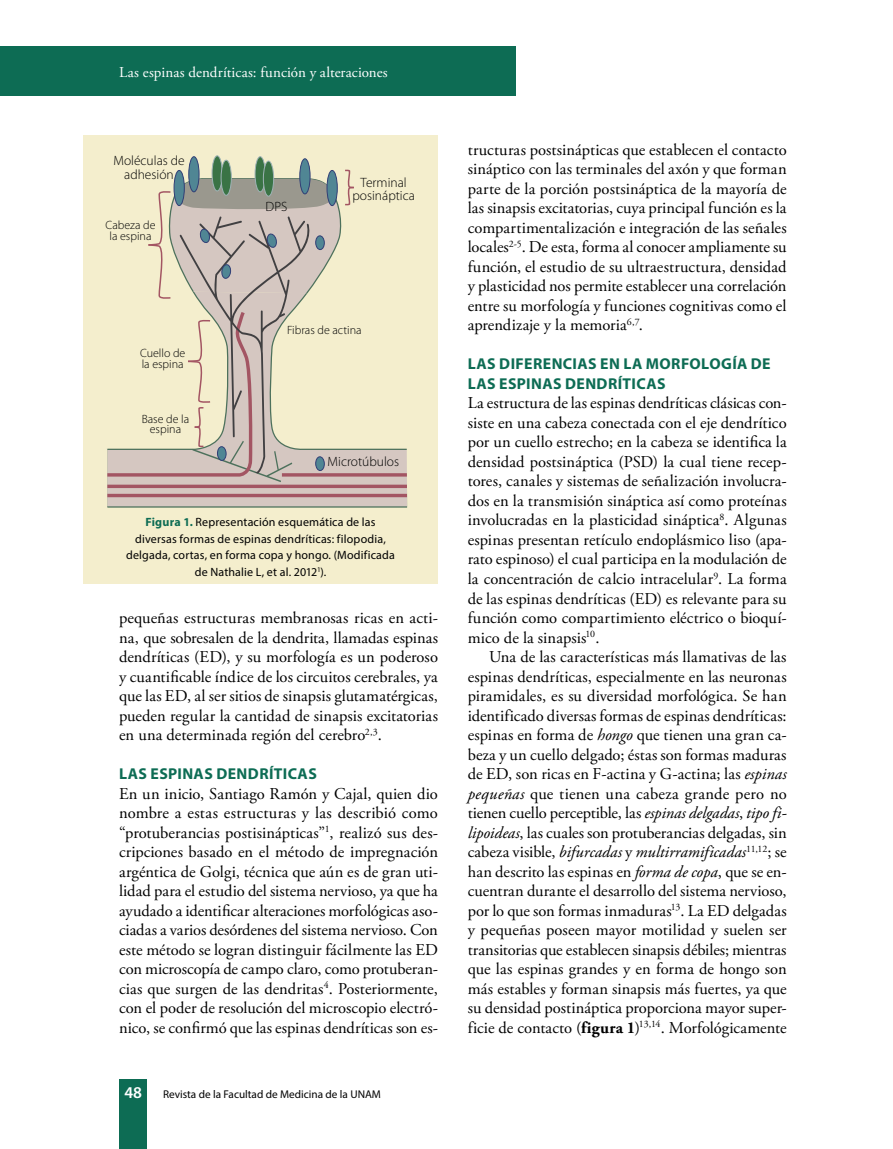
<style>
.page{position:relative;width:893px;height:1149px;background:#fff}
.page>*{position:absolute;margin:0;border:0;box-sizing:border-box;transform-origin:0 0}
.t1{font:16.5px/19.5px "Adobe Garamond Pro";color:#000;text-align:justify}
.t2{font:600 16.5px "Myriad Pro";color:#fff}
.t3{font:700 15.75px/19.5px "Myriad Pro";letter-spacing:.025em;color:#0d6c54}
.t4{font:15px "Adobe Garamond Pro";letter-spacing:.01em;color:#fff}
.t5{font:300 13.5px/13.5px "Myriad Pro";color:#000;text-align:center}
.t6{font:12px/16.5px "Myriad Pro";letter-spacing:.015em;color:#000;text-align:center}
.t7{font:300 12px/10.5px "Myriad Pro";color:#000;text-align:center}
.t8{font:11.25px "Myriad Pro";color:#000}
.s1{font-weight:700;color:#0d6c54}
.s2{font-style:italic}
.s3{font-weight:700}
</style>
<div class="page">
<div style="left:119px;top:1079px;width:28px;height:69px;background:#0d6c54"></div>
<div style="left:0;top:47px;width:516px;height:49px;background:#0d6c54"></div>
<div style="left:83px;top:135px;width:355px;height:449px;background:#f4eecd"></div>
<svg style="left:107px;top:448px;width:301px;height:60px;fill:#d5c7c1"></svg>
<svg style="left:107px;top:493px;width:301px;height:4px"></svg>
<svg style="left:107px;top:484px;width:301px;height:4px"></svg>
<hr style="left:282px;top:473px;width:126px;height:3px;background:#a35563">
<svg style="left:107px;top:169px;width:248px;height:313px"></svg>
<div style="left:316px;top:236px;width:8px;height:14px;background:#508694;border-radius:50%"></div>
<div style="left:315px;top:235px;width:10px;height:15px;border:1px solid #313f76;border-radius:50%"></div>
<div style="left:217px;top:446px;width:9px;height:14px;background:#508694;border-radius:50%"></div>
<div style="left:217px;top:446px;width:9px;height:14px;border:1px solid #313f76;border-radius:50%"></div>
<div style="left:316px;top:456px;width:8px;height:14px;background:#508694;border-radius:50%"></div>
<div style="left:315px;top:456px;width:10px;height:14px;border:1px solid #313f76;border-radius:50%"></div>
<div style="left:189px;top:157px;width:10px;height:35px;background:#508694;border-radius:50%"></div>
<div style="left:189px;top:156px;width:10px;height:36px;border:1px solid #313f76;border-radius:50%"></div>
<div style="left:212px;top:156px;width:10px;height:35px;background:#3a7345;border-radius:50%"></div>
<div style="left:212px;top:155px;width:11px;height:36px;border:1px solid #9fb3b6;border-radius:50%"></div>
<div style="left:221px;top:160px;width:10px;height:35px;background:#3a7345;border-radius:50%"></div>
<div style="left:221px;top:160px;width:11px;height:35px;border:1px solid #9fb3b6;border-radius:50%"></div>
<div style="left:255px;top:157px;width:10px;height:35px;background:#3a7345;border-radius:50%"></div>
<div style="left:255px;top:156px;width:11px;height:36px;border:1px solid #9fb3b6;border-radius:50%"></div>
<div style="left:263px;top:161px;width:11px;height:35px;background:#3a7345;border-radius:50%"></div>
<div style="left:263px;top:161px;width:11px;height:35px;border:1px solid #9fb3b6;border-radius:50%"></div>
<div style="left:300px;top:159px;width:10px;height:35px;background:#508694;border-radius:50%"></div>
<div style="left:300px;top:158px;width:10px;height:36px;border:1px solid #313f76;border-radius:50%"></div>
<div style="left:327px;top:170px;width:10px;height:35px;background:#508694;border-radius:50%"></div>
<div style="left:327px;top:170px;width:10px;height:36px;border:1px solid #313f76;border-radius:50%"></div>
<p class="t4" style="left:119px;top:63px;width:270px">Las espinas dendríticas: función y alteraciones</p>
<p class="t5" style="left:113px;top:154px;width:73px">Moléculas de adhesión</p>
<p class="t7" style="left:106px;top:220px;width:51px">Cabeza de la espina</p>
<p class="t7" style="left:140px;top:348px;width:47px;text-align:left">Cuello de la espina</p>
<p class="t7" style="left:142px;top:414px;width:49px">Base de la espina</p>
<p class="t5" style="left:266px;top:200px;width:23px">DPS</p>
<p class="t5" style="left:352px;top:176px;width:64px">Terminal posináptica</p>
<p class="t7" style="left:287px;top:325px;width:76px">Fibras de actina</p>
<p class="t5" style="left:327px;top:455px;width:73px">Microtúbulos</p>
<p class="t6" style="left:126px;top:513px;width:270px"><span class="s1">Figura 1.</span> Representación esquemática de las diversas formas de espinas dendríticas: filopodia, delgada, cortas, en forma copa y hongo. (Modificada de Nathalie L, et al. 2012<sup>1</sup>).</p>
<p class="t1" style="left:119px;top:608px;width:320px">pequeñas estructuras membranosas ricas en acti&shy;na, que sobresalen de la dendrita, llamadas espinas dendríticas (ED), y su morfología es un poderoso y cuantificable índice de los circuitos cerebrales, ya que las ED, al ser sitios de sinapsis glutamatérgicas, pueden regular la cantidad de sinapsis excitatorias en una determinada región del cerebro<sup>2,3</sup>.</p>
<p class="t3" style="left:119px;top:763px;width:199px">LAS ESPINAS DENDRÍTICAS</p>
<p class="t1" style="left:119px;top:784px;width:320px">En un inicio, Santiago Ramón y Cajal, quien dio nombre a estas estructuras y las describió como “protuberancias postisinápticas”<sup>1</sup>, realizó sus des&shy;cripciones basado en el método de impregnación argéntica de Golgi, técnica que aún es de gran uti&shy;lidad para el estudio del sistema nervioso, ya que ha ayudado a identificar alteraciones morfológicas aso&shy;ciadas a varios desórdenes del sistema nervioso. Con este método se logran distinguir fácilmente las ED con microscopía de campo claro, como protuberan&shy;cias que surgen de las dendritas<sup>4</sup>. Posteriormente, con el poder de resolución del microscopio electró&shy;nico, se confirmó que las espinas dendríticas son es-</p>
<p class="t2" style="left:124px;top:1081px;width:19px">48</p>
<p class="t8" style="left:163px;top:1086px;width:219px">Revista de la Facultad de Medicina de la UNAM</p>
<p class="t1" style="left:468px;top:140px;width:320px">tructuras postsinápticas que establecen el contacto sináptico con las terminales del axón y que forman parte de la porción postsináptica de la mayoría de las sinapsis excitatorias, cuya principal función es la compartimentalización e integración de las señales locales<sup>2-5</sup>. De esta, forma al conocer ampliamente su función, el estudio de su ultraestructura, densidad y plasticidad nos permite establecer una correlación entre su morfología y funciones cognitivas como el aprendizaje y la memoria<sup>6,7</sup>.</p>
<p class="t3" style="left:468px;top:353px;width:304px">LAS DIFERENCIAS EN LA MORFOLOGÍA DE<br>LAS ESPINAS DENDRÍTICAS</p>
<p class="t1" style="left:468px;top:394px;width:320px">La estructura de las espinas dendríticas clásicas con&shy;siste en una cabeza conectada con el eje dendrítico por un cuello estrecho; en la cabeza se identifica la densidad postsináptica (PSD) la cual tiene recep&shy;tores, canales y sistemas de señalización involucra&shy;dos en la transmisión sináptica así como proteínas involucradas en la plasticidad sináptica<sup>8</sup>. Algunas espinas presentan retículo endoplásmico liso (apa&shy;rato espinoso) el cual participa en la modulación de la concentración de calcio intracelular<sup>9</sup>. La forma de las espinas dendríticas (ED) es relevante para su función como compartimiento eléctrico o bioquí&shy;mico de la sinapsis<sup>10</sup>.</p>
<p class="t1" style="left:468px;top:647px;width:320px;text-indent:21px">Una de las características más llamativas de las espinas dendríticas, especialmente en las neuronas piramidales, es su diversidad morfológica. Se han identificado diversas formas de espinas dendríticas: espinas en forma de <span class="s2">hongo</span> que tienen una gran ca&shy;beza y un cuello delgado; éstas son formas maduras de ED, son ricas en F-actina y G-actina; las <span class="s2">espinas pequeñas</span> que tienen una cabeza grande pero no tienen cuello perceptible, las <span class="s2">espinas delgadas</span>, <span class="s2">tipo fi&shy;lipoideas</span>, las cuales son protuberancias delgadas, sin cabeza visible, <span class="s2">bifurcadas</span> y <span class="s2">multirramificadas</span><sup>11,12</sup>; se han descrito las espinas en <span class="s2">forma de copa</span>, que se en&shy;cuentran durante el desarrollo del sistema nervioso, por lo que son formas inmaduras<sup>13</sup>. La ED delgadas y pequeñas poseen mayor motilidad y suelen ser transitorias que establecen sinapsis débiles; mientras que las espinas grandes y en forma de hongo son más estables y forman sinapsis más fuertes, ya que su densidad postináptica proporciona mayor super&shy;ficie de contacto (<span class="s3">figura 1</span>)<sup>13,14</sup>. Morfológicamente</p>
</div>
